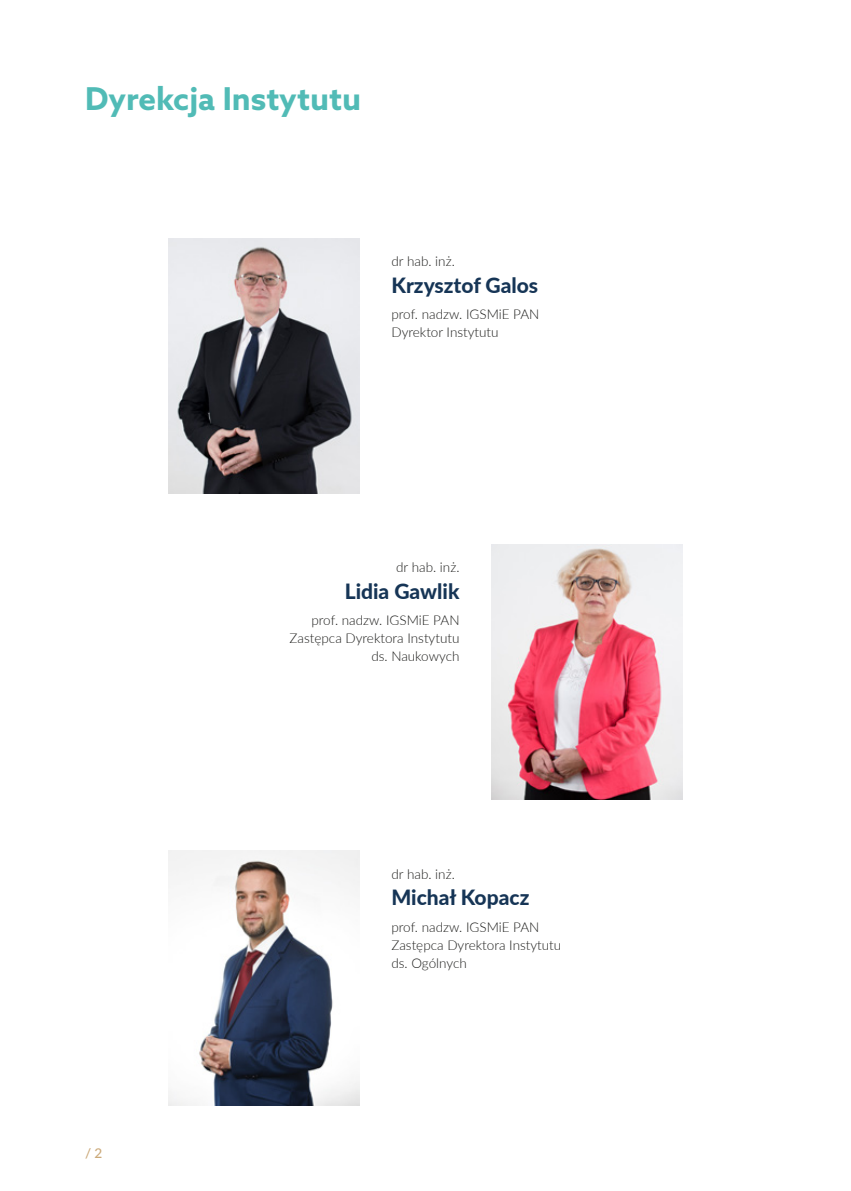
<style>
.page{position:relative;width:851px;height:1191px;background:#fff}
.page>*{position:absolute;margin:0;border:0;box-sizing:border-box;transform-origin:0 0}
.t1{font:700 31.5px "Azo Sans";color:#51bbb6}
.t2{font:800 21px "Lato";color:#163556}
.t3{font:300 13.5px/18px "Lato";color:#1d1d1b}
.t4{font:500 13.5px "Lato";color:#cba979}
</style>
<div class="page">
<img style="left:168px;top:238px;width:191px;height:255px">
<img style="left:491px;top:544px;width:191px;height:255px">
<img style="left:168px;top:850px;width:191px;height:256px">
<h1 class="t1" style="left:85px;top:78px;width:277px">Dyrekcja Instytutu</h1>
<p class="t3" style="left:391px;top:252px;width:65px">dr hab. inż.</p>
<h2 class="t2" style="left:391px;top:269px;width:148px">Krzysztof Galos</h2>
<p class="t3" style="left:391px;top:305px;width:149px">prof. nadzw. IGSMiE PAN<br>Dyrektor Instytutu</p>
<p class="t3" style="left:396px;top:558px;width:65px">dr hab. inż.</p>
<h2 class="t2" style="left:345px;top:575px;width:116px">Lidia Gawlik</h2>
<p class="t3" style="left:289px;top:611px;width:171px;text-align:right">prof. nadzw. IGSMiE PAN<br>Zastępca Dyrektora Instytutu ds. Naukowych</p>
<p class="t4" style="left:85px;top:1143px;width:19px">/ 2</p>
<p class="t3" style="left:391px;top:864px;width:65px">dr hab. inż.</p>
<h2 class="t2" style="left:391px;top:882px;width:139px">Michał Kopacz</h2>
<p class="t3" style="left:391px;top:917px;width:171px">prof. nadzw. IGSMiE PAN<br>Zastępca Dyrektora Instytutu ds. Ogólnych</p>
</div>
